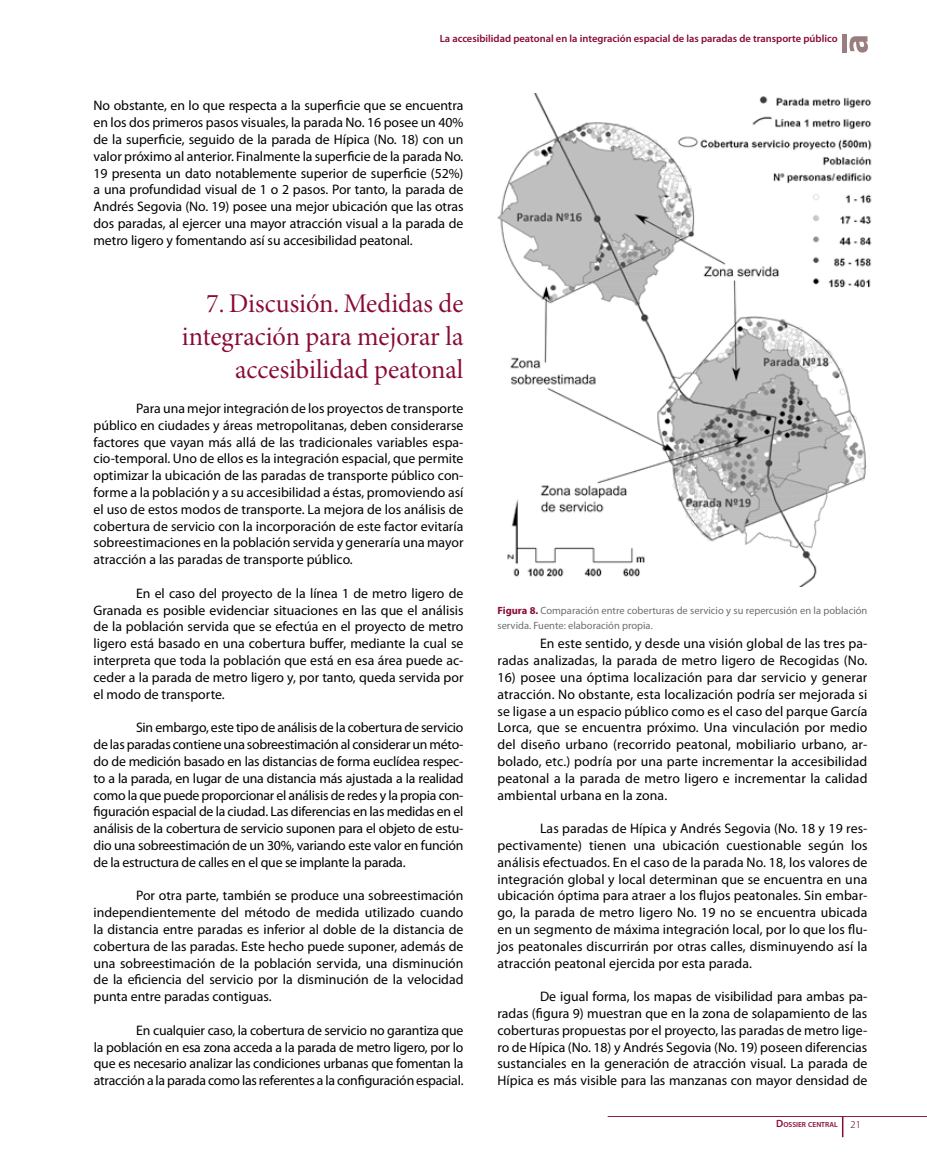
<style>
.page{position:relative;width:927px;height:1170px;background:#fff}
.page>*{position:absolute;margin:0;border:0;box-sizing:border-box;transform-origin:0 0}
.t1{font:27px/33px "Minion Pro Subh";color:#890b36;text-align:right}
.t2{font:13.8px/16.8px "Myriad Pro";color:#000;text-align:justify}
.t3{font:10.5px/15px "Myriad Pro";color:#6d6e71}
.t4{font:600 10.5px "Myriad Pro";color:#890b36}
.t5{font:600 7.35px "Myriad Pro";color:#890b36}
.s1{font-weight:700;color:#890b36}
.s2{font-size:10.5px}
.s3{font-weight:300;font-size:10.5px;color:#bcbec0}
</style>
<div class="page">
<svg style="left:842px;top:1117px;width:1px;height:20px"></svg>
<div style="left:842px;top:34px;width:5px;height:19px;background:#9a7d7f"></div>
<svg style="left:849px;top:36px;width:19px;height:17px"></svg>
<hr style="left:608px;top:1116px;width:319px;height:1px;background:#890b36">
<img style="left:497px;top:94px;width:375px;height:492px">
<p class="t4" style="left:440px;top:32px;width:399px">La accesibilidad peatonal en la integración espacial de las paradas de transporte público</p>
<p class="t2" style="left:94px;top:97px;width:371px">No obstante, en lo que respecta a la superficie que se encuentra en los dos primeros pasos visuales, la parada No. 16 posee un 40% de la superficie, seguido de la parada de Hípica (No. 18) con un valor próximo al anterior. Finalmente la superficie de la parada No.<br>19 presenta un dato notablemente superior de superficie (52%) a una profundidad visual de 1 o 2 pasos. Por tanto, la parada de Andrés Segovia (No. 19) posee una mejor ubicación que las otras dos paradas, al ejercer una mayor atracción visual a la parada de metro ligero y fomentando así su accesibilidad peatonal.</p>
<h1 class="t1" style="left:182px;top:288px;width:283px">7. Discusión. Medidas de integración para mejorar la accesibilidad peatonal</h1>
<p class="t2" style="left:94px;top:400px;width:371px;text-indent:43px">Para una mejor integración de los proyectos de transporte público en ciudades y áreas metropolitanas, deben considerarse factores que vayan más allá de las tradicionales variables espa&shy;cio-temporal. Uno de ellos es la integración espacial, que permite optimizar la ubicación de las paradas de transporte público con&shy;forme a la población y a su accesibilidad a éstas, promoviendo así el uso de estos modos de transporte. La mejora de los análisis de cobertura de servicio con la incorporación de este factor evitaría sobreestimaciones en la población servida y generaría una mayor atracción a las paradas de transporte público.</p>
<p class="t2" style="left:94px;top:584px;width:371px;text-indent:43px">En el caso del proyecto de la línea 1 de metro ligero de Granada es posible evidenciar situaciones en las que el análisis de la población servida que se efectúa en el proyecto de metro ligero está basado en una cobertura buffer, mediante la cual se interpreta que toda la población que está en esa área puede ac&shy;ceder a la parada de metro ligero y, por tanto, queda servida por el modo de transporte.</p>
<p class="t2" style="left:94px;top:719px;width:371px;text-indent:43px">Sin embargo, este tipo de análisis de la cobertura de servicio de las paradas contiene una sobreestimación al considerar un méto&shy;do de medición basado en las distancias de forma euclídea respec&shy;to a la parada, en lugar de una distancia más ajustada a la realidad como la que puede proporcionar el análisis de redes y la propia con&shy;figuración espacial de la ciudad. Las diferencias en las medidas en el análisis de la cobertura de servicio suponen para el objeto de estu&shy;dio una sobreestimación de un 30%, variando este valor en función de la estructura de calles en el que se implante la parada.</p>
<p class="t2" style="left:94px;top:887px;width:371px;text-indent:43px">Por otra parte, también se produce una sobreestimación independientemente del método de medida utilizado cuando la distancia entre paradas es inferior al doble de la distancia de cobertura de las paradas. Este hecho puede suponer, además de una sobreestimación de la población servida, una disminución de la eficiencia del servicio por la disminución de la velocidad punta entre paradas contiguas.</p>
<p class="t2" style="left:94px;top:1021px;width:371px;text-indent:43px">En cualquier caso, la cobertura de servicio no garantiza que la población en esa zona acceda a la parada de metro ligero, por lo que es necesario analizar las condiciones urbanas que fomentan la atracción a la parada como las referentes a la configuración espacial.</p>
<p class="t3" style="left:497px;top:602px;width:371px"><span class="s1">Figura 8.</span> Comparación entre coberturas de servicio y su repercusión en la población servida. Fuente: elaboración propia.</p>
<p class="t2" style="left:497px;top:635px;width:371px;text-align:right">En este sentido, y desde una visión global de las tres pa-<br>radas analizadas, la parada de metro ligero de Recogidas (No.</p>
<p class="t2" style="left:497px;top:668px;width:371px">16) posee una óptima localización para dar servicio y generar atracción. No obstante, esta localización podría ser mejorada si se ligase a un espacio público como es el caso del parque García Lorca, que se encuentra próximo. Una vinculación por medio del diseño urbano (recorrido peatonal, mobiliario urbano, ar&shy;bolado, etc.) podría por una parte incrementar la accesibilidad peatonal a la parada de metro ligero e incrementar la calidad ambiental urbana en la zona.</p>
<p class="t2" style="left:497px;top:819px;width:371px;text-indent:43px">Las paradas de Hípica y Andrés Segovia (No. 18 y 19 res&shy;pectivamente) tienen una ubicación cuestionable según los análisis efectuados. En el caso de la parada No. 18, los valores de integración global y local determinan que se encuentra en una ubicación óptima para atraer a los flujos peatonales. Sin embar&shy;go, la parada de metro ligero No. 19 no se encuentra ubicada en un segmento de máxima integración local, por lo que los flu&shy;jos peatonales discurrirán por otras calles, disminuyendo así la atracción peatonal ejercida por esta parada.</p>
<p class="t2" style="left:497px;top:987px;width:371px;text-indent:43px">De igual forma, los mapas de visibilidad para ambas pa&shy;radas (figura 9) muestran que en la zona de solapamiento de las coberturas propuestas por el proyecto, las paradas de metro lige&shy;ro de Hípica (No. 18) y Andrés Segovia (No. 19) poseen diferencias sustanciales en la generación de atracción visual. La parada de Hípica es más visible para las manzanas con mayor densidad de</p>
<p class="t5" style="left:776px;top:1119px;width:86px"><span class="s2">D</span>OSSIER CENTRAL <span class="s3">21</span></p>
</div>
